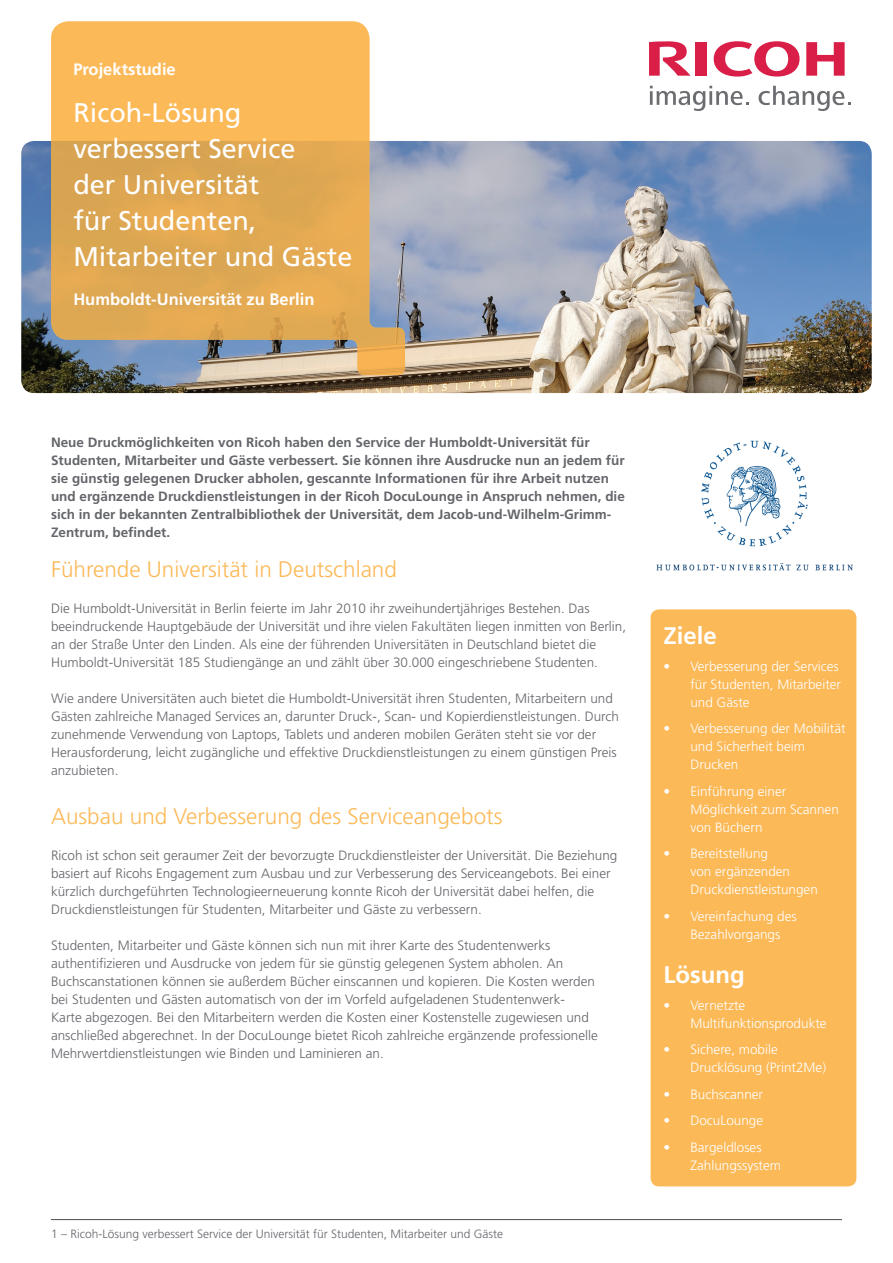
<style>
.page{position:relative;width:893px;height:1263px;background:#fff}
.page>*{position:absolute;margin:0;border:0;box-sizing:border-box;transform-origin:0 0}
.t1{font:27px/36px "Frutiger LT";color:#fff}
.t2{font:700 24px "Frutiger LT";color:#fff}
.t3{font:300 22.5px "Frutiger LT";color:#fcb958}
.t4{font:700 16.5px "Frutiger LT";color:#fff}
.t5{font:300 13.5px/18px "Frutiger LT";color:#63656a}
.t6{font:700 13.5px/18px "Frutiger LT";color:#63656a}
.t7{font:300 13.5px/18px "Frutiger LT";color:#fff}
.t8{font:300 12px "Frutiger LT";color:#63656a}
</style>
<div class="page">
<img style="left:21px;top:141px;width:851px;height:252px">
<div style="left:651px;top:609px;width:205px;height:577px;background:#fcb958;border-radius:9px"></div>
<svg style="left:51px;top:21px;width:354px;height:354px;background:#dfaf67"></svg>
<svg style="left:714px;top:41px;width:86px;height:36px"></svg>
<svg style="left:806px;top:42px;width:39px;height:34px"></svg>
<div style="left:696px;top:42px;width:11px;height:34px;background:#d91e47"></div>
<svg style="left:649px;top:41px;width:42px;height:35px"></svg>
<svg style="left:650px;top:86px;width:99px;height:25px"></svg>
<svg style="left:759px;top:86px;width:92px;height:25px"></svg>
<hr style="left:51px;top:1219px;width:791px;height:1px;background:#4b4c4d">
<img style="left:656px;top:563px;width:196px;height:7px">
<img style="left:701px;top:440px;width:107px;height:107px">
<p class="t4" style="left:73px;top:60px;width:104px">Projektstudie</p>
<p class="t1" style="left:73px;top:95px;width:281px">Ricoh-Lösung verbessert Service<br>der Universität<br>für Studenten,<br>Mitarbeiter und Gäste</p>
<p class="t4" style="left:73px;top:289px;width:243px">Humboldt-Universität zu Berlin</p>
<p class="t6" style="left:51px;top:433px;width:575px">Neue Druckmöglichkeiten von Ricoh haben den Service der Humboldt-Universität für Studenten, Mitarbeiter und Gäste verbessert. Sie können ihre Ausdrucke nun an jedem für sie günstig gelegenen Drucker abholen, gescannte Informationen für ihre Arbeit nutzen und ergänzende Druckdienstleistungen in der Ricoh DocuLounge in Anspruch nehmen, die sich in der bekannten Zentralbibliothek der Universität, dem Jacob-und-Wilhelm-Grimm-Zentrum, befindet.</p>
<p class="t3" style="left:51px;top:557px;width:347px">Führende Universität in Deutschland</p>
<p class="t5" style="left:51px;top:600px;width:577px">Die Humboldt-Universität in Berlin feierte im Jahr 2010 ihr zweihundertjähriges Bestehen. Das beeindruckende Hauptgebäude der Universität und ihre vielen Fakultäten liegen inmitten von Berlin, an der Straße Unter den Linden. Als eine der führenden Universitäten in Deutschland bietet die Humboldt-Universität 185 Studiengänge an und zählt über 30.000 eingeschriebene Studenten.</p>
<p class="t5" style="left:51px;top:690px;width:569px">Wie andere Universitäten auch bietet die Humboldt-Universität ihren Studenten, Mitarbeitern und Gästen zahlreiche Managed Services an, darunter Druck-, Scan- und Kopierdienstleistungen. Durch zunehmende Verwendung von Laptops, Tablets und anderen mobilen Geräten steht sie vor der Herausforderung, leicht zugängliche und effektive Druckdienstleistungen zu einem günstigen Preis anzubieten.</p>
<p class="t3" style="left:51px;top:803px;width:453px">Ausbau und Verbesserung des Serviceangebots</p>
<p class="t5" style="left:51px;top:846px;width:568px">Ricoh ist schon seit geraumer Zeit der bevorzugte Druckdienstleister der Universität. Die Beziehung basiert auf Ricohs Engagement zum Ausbau und zur Verbesserung des Serviceangebots. Bei einer kürzlich durchgeführten Technologieerneuerung konnte Ricoh der Universität dabei helfen, die Druckdienstleistungen für Studenten, Mitarbeiter und Gäste zu verbessern.</p>
<p class="t5" style="left:51px;top:936px;width:548px">Studenten, Mitarbeiter und Gäste können sich nun mit ihrer Karte des Studentenwerks authentifizieren und Ausdrucke von jedem für sie günstig gelegenen System abholen. An Buchscanstationen können sie außerdem Bücher einscannen und kopieren. Die Kosten werden bei Studenten und Gästen automatisch von der im Vorfeld aufgeladenen Studentenwerk-Karte abgezogen. Bei den Mitarbeitern werden die Kosten einer Kostenstelle zugewiesen und anschließed abgerechnet. In der DocuLounge bietet Ricoh zahlreiche ergänzende professionelle Mehrwertdienstleistungen wie Binden und Laminieren an.</p>
<p class="t8" style="left:51px;top:1227px;width:454px">1 – Ricoh-Lösung verbessert Service der Universität für Studenten, Mitarbeiter und Gäste</p>
<p class="t2" style="left:663px;top:622px;width:55px">Ziele</p>
<p class="t7" style="left:690px;top:657px;width:152px;text-indent:-27px">• Verbesserung der Services für Studenten, Mitarbeiter und Gäste</p>
<p class="t7" style="left:690px;top:720px;width:157px;text-indent:-27px">• Verbesserung der Mobilität und Sicherheit beim<br>Drucken</p>
<p class="t7" style="left:690px;top:782px;width:150px;text-indent:-27px">• Einführung einer<br>Möglichkeit zum Scannen von Büchern</p>
<p class="t7" style="left:690px;top:845px;width:129px;text-indent:-27px">• Bereitstellung<br>von ergänzenden<br>Druckdienstleistungen</p>
<p class="t7" style="left:690px;top:907px;width:108px;text-indent:-27px">• Vereinfachung des<br>Bezahlvorgangs</p>
<p class="t2" style="left:663px;top:961px;width:83px">Lösung</p>
<p class="t7" style="left:690px;top:996px;width:138px;text-indent:-27px">• Vernetzte<br>Multifunktionsprodukte</p>
<p class="t7" style="left:690px;top:1041px;width:137px;text-indent:-27px">• Sichere, mobile<br>Drucklösung (Print2Me)</p>
<p class="t7" style="left:663px;top:1085px;width:101px">• Buchscanner</p>
<p class="t7" style="left:663px;top:1112px;width:101px">• DocuLounge</p>
<p class="t7" style="left:690px;top:1138px;width:92px;text-indent:-27px">• Bargeldloses<br>Zahlungssystem</p>
</div>
